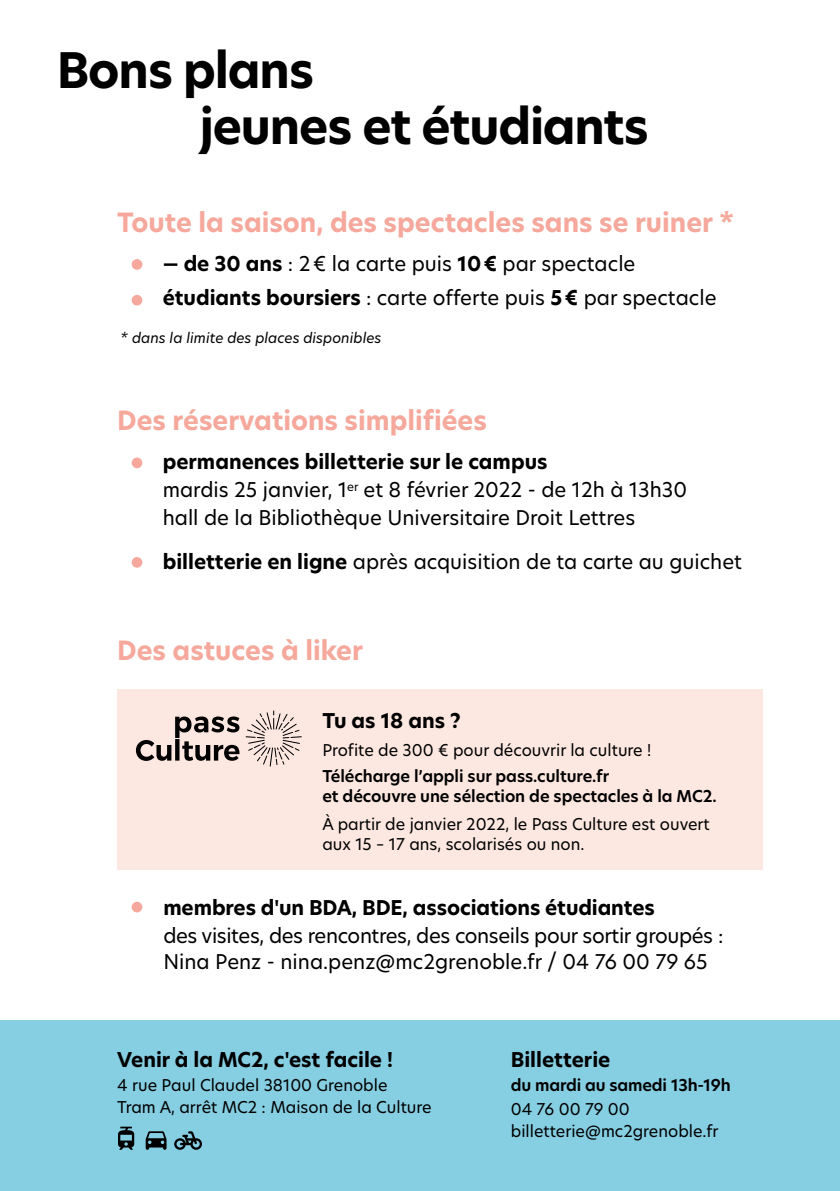
<style>
.page{position:relative;width:840px;height:1191px;background:#fff}
.page>*{position:absolute;margin:0;border:0;box-sizing:border-box;transform-origin:0 0}
.t1{font:700 48px/56px "Hero New";letter-spacing:-.025em;color:#000}
.t2{font:700 26px "Hero New";color:#f5a89b}
.t3{font:20px/28px "Hero New";color:#000}
.t4{font:20px/26px "Hero New";letter-spacing:-.02em;color:#000}
.t5{font:700 20px "Hero New";letter-spacing:-.005em;color:#000}
.t6{font:16px/22px "Hero New";color:#000}
.t7{font:600 16px/20px "Hero New";letter-spacing:-.005em;color:#000}
.t8{font:italic 14px "Hero New";color:#000}
.s1{font-weight:700}
</style>
<div class="page">
<div style="left:0;top:1020px;width:839px;height:171px;background:#86cee2"></div>
<div style="left:117px;top:689px;width:645px;height:181px;background:#fde7e1"></div>
<svg style="left:118px;top:1126px;width:16px;height:23px"></svg>
<svg style="left:146px;top:1131px;width:20px;height:18px"></svg>
<svg style="left:174px;top:1131px;width:28px;height:19px"></svg>
<svg style="left:136px;top:716px;width:103px;height:45px"></svg>
<svg style="left:245px;top:710px;width:56px;height:56px"></svg>
<div style="left:132px;top:259px;width:10px;height:11px;background:#f5a89b;border-radius:50%"></div>
<div style="left:132px;top:457px;width:10px;height:11px;background:#f5a89b;border-radius:50%"></div>
<div style="left:132px;top:557px;width:10px;height:10px;background:#f5a89b;border-radius:50%"></div>
<div style="left:132px;top:901px;width:10px;height:11px;background:#f5a89b;border-radius:50%"></div>
<div style="left:132px;top:295px;width:10px;height:10px;background:#f5a89b;border-radius:50%"></div>
<h1 class="t1" style="left:200px;top:42px;width:450px;text-indent:-143px">Bons plans<br>jeunes et étudiants</h1>
<h2 class="t2" style="left:117px;top:204px;width:618px">Toute la saison, des spectacles sans se ruiner *</h2>
<p class="t3" style="left:163px;top:247px;width:555px;line-height:34px"><span class="s1">— de 30 ans</span> : 2€ la carte puis <span class="s1">10€</span> par spectacle <span class="s1">étudiants boursiers</span> : carte offerte puis <span class="s1">5€</span> par spectacle</p>
<p class="t8" style="left:120px;top:328px;width:262px">* dans la limite des places disponibles</p>
<h2 class="t2" style="left:117px;top:402px;width:371px">Des réservations simplifiées</h2>
<p class="t3" style="left:163px;top:447px;width:525px"><span class="s1">permanences billetterie sur le campus<br></span>mardis 25 janvier, 1<sup>er</sup> et 8 février 2022 - de 12h à 13h30 hall de la Bibliothèque Universitaire Droit Lettres</p>
<p class="t3" style="left:163px;top:547px;width:580px"><span class="s1">billetterie en ligne</span> après acquisition de ta carte au guichet</p>
<h2 class="t2" style="left:117px;top:633px;width:247px">Des astuces à liker</h2>
<p class="t5" style="left:322px;top:706px;width:140px">Tu as 18 ans ?</p>
<p class="t6" style="left:322px;top:738px;width:330px">Profite de 300 € pour découvrir la culture !</p>
<p class="t7" style="left:322px;top:765px;width:395px">Télécharge l’appli sur pass.culture.fr<br>et découvre une sélection de spectacles à la MC2.</p>
<p class="t6" style="left:322px;top:813px;width:389px;line-height:20px">À partir de janvier 2022, le Pass Culture est ouvert aux 15 – 17 ans, scolarisés ou non.</p>
<p class="t5" style="left:163px;top:894px;width:493px">membres d'un BDA, BDE, associations étudiantes</p>
<p class="t4" style="left:163px;top:922px;width:561px">des visites, des rencontres, des conseils pour sortir groupés :<br>Nina Penz - nina.penz@mc2grenoble.fr / 04 76 00 79 65</p>
<p class="t5" style="left:117px;top:1046px;width:277px">Venir à la MC2, c'est facile !</p>
<p class="t6" style="left:117px;top:1074px;width:316px">4 rue Paul Claudel 38100 Grenoble<br>Tram A, arrêt MC2 : Maison de la Culture</p>
<p class="t5" style="left:510px;top:1046px;width:101px">Billetterie</p>
<p class="t7" style="left:510px;top:1075px;width:221px">du mardi au samedi 13h-19h</p>
<p class="t6" style="left:510px;top:1098px;width:209px">04 76 00 79 00 billetterie@mc2grenoble.fr</p>
</div>
